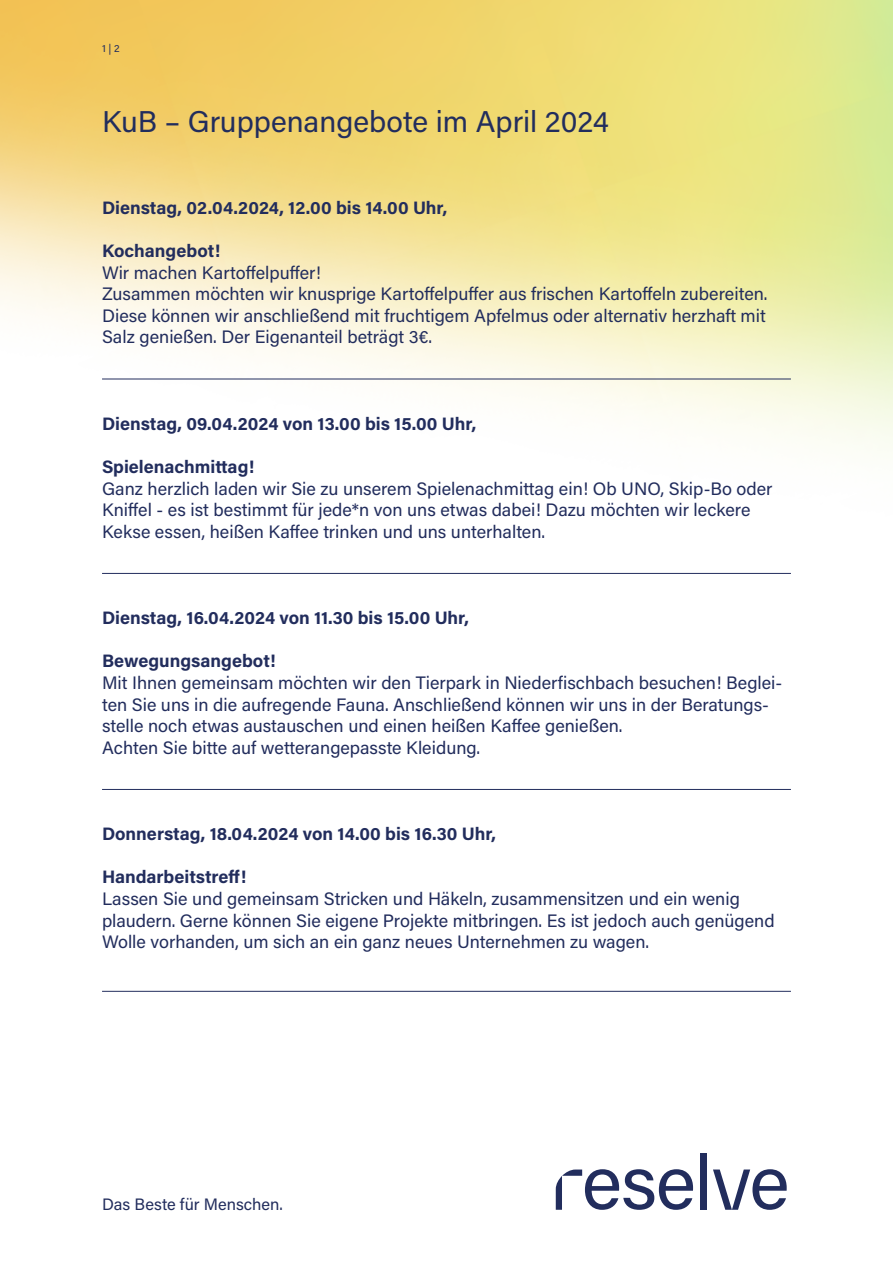
<style>
.page{position:relative;width:893px;height:1263px;background:#fff}
.page>*{position:absolute;margin:0;border:0;box-sizing:border-box;transform-origin:0 0}
.t1{font:30px "Acumin Pro";color:#222d5d}
.t2{font:18px/21.6px "Acumin Pro";color:#222d5d}
.t3{font:700 18px "Acumin Pro";color:#222d5d}
.t4{font:16.5px "Acumin Pro";color:#222d5d}
.t5{font:10.5px "Acumin Pro";color:#222d5d}
</style>
<div class="page">
<img style="left:0;top:0;width:893px;height:573px">
<hr style="left:102px;top:379px;width:689px;height:1px;background:#222d5d">
<hr style="left:102px;top:573px;width:689px;height:1px;background:#222d5d">
<hr style="left:102px;top:789px;width:689px;height:1px;background:#222d5d">
<hr style="left:102px;top:991px;width:689px;height:1px;background:#222d5d">
<div style="left:700px;top:1153px;width:7px;height:57px;background:#222d5d"></div>
<svg style="left:713px;top:1169px;width:74px;height:41px"></svg>
<svg style="left:556px;top:1169px;width:137px;height:41px"></svg>
<p class="t5" style="left:102px;top:41px;width:19px">1 | 2</p>
<h1 class="t1" style="left:102px;top:101px;width:509px">KuB – Gruppenangebote im April 2024</h1>
<p class="t3" style="left:102px;top:195px;width:347px">Dienstag, 02.04.2024, 12.00 bis 14.00 Uhr,</p>
<p class="t3" style="left:102px;top:238px;width:120px">Kochangebot!</p>
<p class="t2" style="left:102px;top:261px;width:667px">Wir machen Kartoffelpuffer!<br>Zusammen möchten wir knusprige Kartoffelpuffer aus frischen Kartoffeln zubereiten.<br>Diese können wir anschließend mit fruchtigem Apfelmus oder alternativ herzhaft mit Salz genießen. Der Eigenanteil beträgt 3€.</p>
<p class="t3" style="left:102px;top:411px;width:376px">Dienstag, 09.04.2024 von 13.00 bis 15.00 Uhr,</p>
<p class="t3" style="left:102px;top:454px;width:154px">Spielenachmittag!</p>
<p class="t2" style="left:102px;top:477px;width:672px">Ganz herzlich laden wir Sie zu unserem Spielenachmittag ein! Ob UNO, Skip-Bo oder<br>Kniffel - es ist bestimmt für jede*n von uns etwas dabei! Dazu möchten wir leckere<br>Kekse essen, heißen Kaffee trinken und uns unterhalten.</p>
<p class="t3" style="left:102px;top:605px;width:368px">Dienstag, 16.04.2024 von 11.30 bis 15.00 Uhr,</p>
<p class="t3" style="left:102px;top:648px;width:175px">Bewegungsangebot!</p>
<p class="t2" style="left:102px;top:671px;width:682px">Mit Ihnen gemeinsam möchten wir den Tierpark in Niederfischbach besuchen! Beglei&shy;ten Sie uns in die aufregende Fauna. Anschließend können wir uns in der Beratungs&shy;stelle noch etwas austauschen und einen heißen Kaffee genießen.<br>Achten Sie bitte auf wetterangepasste Kleidung.</p>
<p class="t3" style="left:102px;top:821px;width:396px">Donnerstag, 18.04.2024 von 14.00 bis 16.30 Uhr,</p>
<p class="t3" style="left:102px;top:864px;width:146px">Handarbeitstreff!</p>
<p class="t2" style="left:102px;top:887px;width:674px">Lassen Sie und gemeinsam Stricken und Häkeln, zusammensitzen und ein wenig plaudern. Gerne können Sie eigene Projekte mitbringen. Es ist jedoch auch genügend<br>Wolle vorhanden, um sich an ein ganz neues Unternehmen zu wagen.</p>
<p class="t4" style="left:102px;top:1192px;width:182px">Das Beste für Menschen.</p>
</div>
